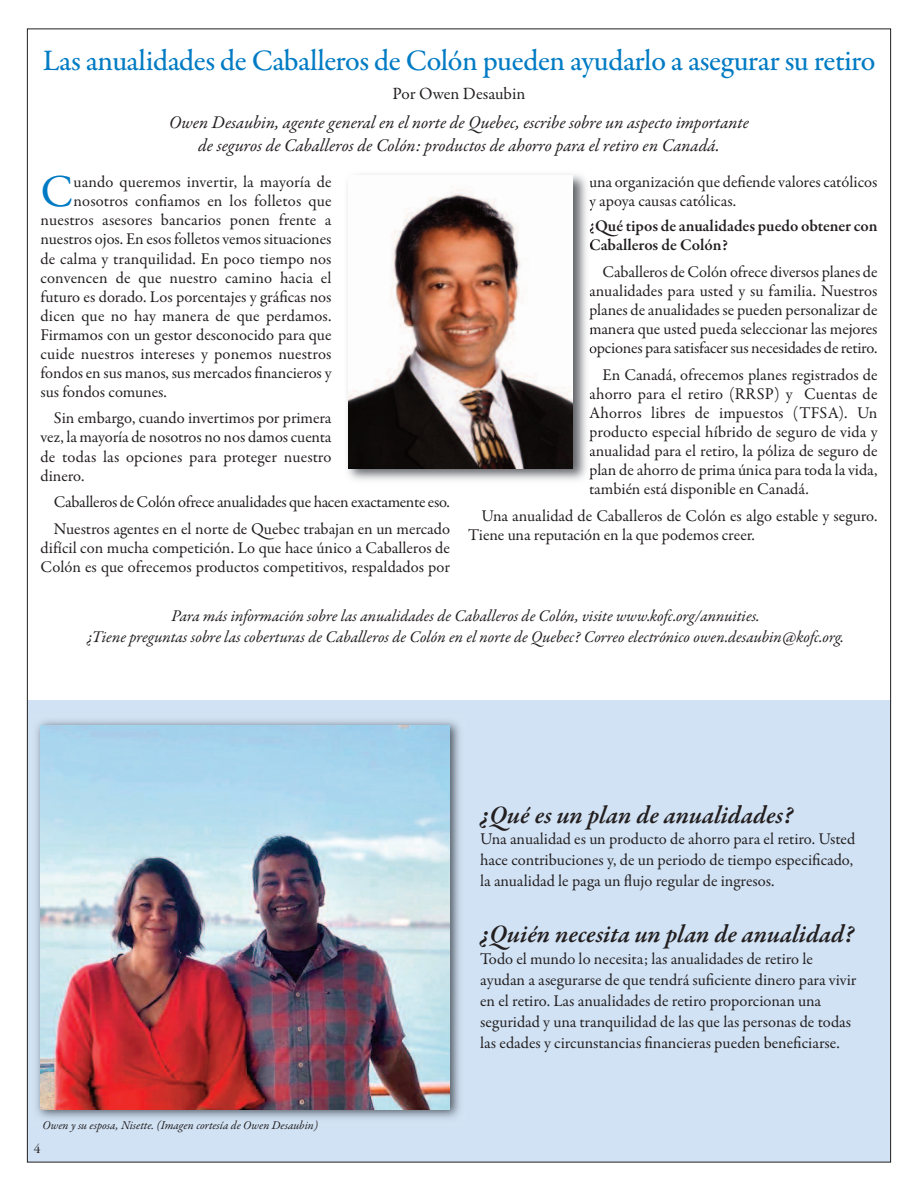
<style>
.page{position:relative;width:918px;height:1188px;background:#fff}
.page>*{position:absolute;margin:0;border:0;box-sizing:border-box;transform-origin:0 0}
.t1{font:46.2px "Garamond Premr Pro";color:#007bc3}
.t2{font:500 30px "Garamond Premr Pro";letter-spacing:-.015em;color:#007bc3}
.t3{font:italic 600 25.5px "Garamond Premr Pro";color:#231f20}
.t4{font:italic 18px/22.5px "Garamond Premr Pro";color:#231f20;text-align:center}
.t5{font:17.25px "Garamond Premr Pro";color:#231f20}
.t6{font:16.5px/19px "Garamond Premr Pro";color:#231f20}
.t7{font:italic 16.5px/21px "Garamond Premr Pro";color:#231f20;text-align:center}
.t8{font:600 16.5px/19px "Garamond Premr Pro";color:#231f20}
.t9{font:13.5px "Garamond Premr Pro";color:#231f20}
.t10{font:italic 12px "Garamond Premr Pro";color:#231f20}
</style>
<div class="page">
<div style="left:27px;top:701px;width:864px;height:461px;background:#d1e2f4"></div>
<img style="left:36px;top:720px;width:424px;height:399px">
<img style="left:40px;top:725px;width:410px;height:384px">
<img style="left:347px;top:174px;width:245px;height:307px">
<svg style="left:590px;top:180px;width:2px;height:8px"></svg>
<svg style="left:589px;top:199px;width:3px;height:12px"></svg>
<svg style="left:590px;top:222px;width:2px;height:29px"></svg>
<svg style="left:590px;top:289px;width:2px;height:7px"></svg>
<svg style="left:589px;top:307px;width:3px;height:12px"></svg>
<svg style="left:590px;top:327px;width:2px;height:7px"></svg>
<svg style="left:590px;top:345px;width:2px;height:9px"></svg>
<svg style="left:590px;top:391px;width:2px;height:8px"></svg>
<svg style="left:589px;top:413px;width:3px;height:5px"></svg>
<svg style="left:589px;top:429px;width:3px;height:12px"></svg>
<svg style="left:590px;top:449px;width:2px;height:7px"></svg>
<svg style="left:589px;top:467px;width:3px;height:12px"></svg>
<img style="left:348px;top:175px;width:225px;height:293px">
<h2 class="t2" style="left:43px;top:49px;width:834px">Las anualidades de Caballeros de Colón pueden ayudarlo a asegurar su retiro</h2>
<p class="t5" style="left:393px;top:86px;width:134px">Por Owen Desaubin</p>
<p class="t4" style="left:169px;top:113px;width:581px">Owen Desaubin, agente general en el norte de Quebec, escribe sobre un aspecto importante de seguros de Caballeros de Colón: productos de ahorro para el retiro en Canadá.</p>
<h1 class="t1" style="left:40px;top:174px;width:35px">C</h1>
<p class="t6" style="left:73px;top:174px;width:260px">uando queremos invertir, la mayoría de</p>
<p class="t6" style="left:73px;top:193px;width:260px">nosotros confiamos en los folletos que</p>
<p class="t6" style="left:40px;top:212px;width:293px">nuestros asesores bancarios ponen frente a</p>
<p class="t6" style="left:40px;top:231px;width:293px">nuestros ojos. En esos folletos vemos situaciones</p>
<p class="t6" style="left:40px;top:250px;width:293px">de calma y tranquilidad. En poco tiempo nos</p>
<p class="t6" style="left:40px;top:269px;width:293px">convencen de que nuestro camino hacia el</p>
<p class="t6" style="left:40px;top:288px;width:293px">futuro es dorado. Los porcentajes y gráficas nos</p>
<p class="t6" style="left:40px;top:307px;width:293px">dicen que no hay manera de que perdamos.</p>
<p class="t6" style="left:40px;top:326px;width:293px">Firmamos con un gestor desconocido para que</p>
<p class="t6" style="left:40px;top:346px;width:293px">cuide nuestros intereses y ponemos nuestros</p>
<p class="t6" style="left:40px;top:365px;width:293px">fondos en sus manos, sus mercados financieros y</p>
<p class="t6" style="left:40px;top:384px;width:128px">sus fondos comunes.</p>
<p class="t6" style="left:40px;top:410px;width:293px;text-align:justify;text-indent:14px">Sin embargo, cuando invertimos por primera vez, la mayoría de nosotros no nos damos cuenta de todas las opciones para proteger nuestro dinero.</p>
<p class="t6" style="left:54px;top:490px;width:398px;line-height:26.5px">Caballeros de Colón ofrece anualidades que hacen exactamente eso.<br>Nuestros agentes en el norte de Quebec trabajan en un mercado</p>
<p class="t6" style="left:40px;top:539px;width:411px">difícil con mucha competición. Lo que hace único a Caballeros de<br>Colón es que ofrecemos productos competitivos, respaldados por</p>
<p class="t6" style="left:589px;top:174px;width:290px">una organización que defiende valores católicos y apoya causas católicas.</p>
<p class="t8" style="left:589px;top:218px;width:290px">¿Qué tipos de anualidades puedo obtener con<br>Caballeros de Colón?</p>
<p class="t6" style="left:589px;top:264px;width:290px;text-align:justify;text-indent:13px">Caballeros de Colón ofrece diversos planes de anualidades para usted y su familia. Nuestros planes de anualidades se pueden personalizar de manera que usted pueda seleccionar las mejores opciones para satisfacer sus necesidades de retiro.</p>
<p class="t6" style="left:589px;top:367px;width:290px;text-align:justify;text-indent:14px">En Canadá, ofrecemos planes registrados de ahorro para el retiro (RRSP) y Cuentas de Ahorros libres de impuestos (TFSA). Un producto especial híbrido de seguro de vida y anualidad para el retiro, la póliza de seguro de plan de ahorro de prima única para toda la vida, también está disponible en Canadá.</p>
<p class="t6" style="left:468px;top:507px;width:411px;text-indent:14px">Una anualidad de Caballeros de Colón es algo estable y seguro.<br>Tiene una reputación en la que podemos creer.</p>
<p class="t7" style="left:87px;top:607px;width:759px">Para más información sobre las anualidades de Caballeros de Colón, visite www.kofc.org/annuities.<br>¿Tiene preguntas sobre las coberturas de Caballeros de Colón en el norte de Quebec? Correo electrónico owen.desaubin@kofc.org.</p>
<p class="t10" style="left:42px;top:1120px;width:277px">Owen y su esposa, Nisette. (Imagen cortesía de Owen Desaubin)</p>
<p class="t9" style="left:34px;top:1143px;width:8px">4</p>
<h3 class="t3" style="left:480px;top:805px;width:315px">¿Qué es un plan de anualidades?</h3>
<p class="t6" style="left:480px;top:830px;width:377px;line-height:21px">Una anualidad es un producto de ahorro para el retiro. Usted hace contribuciones y, de un periodo de tiempo especificado, la anualidad le paga un flujo regular de ingresos.</p>
<h3 class="t3" style="left:480px;top:924px;width:375px">¿Quién necesita un plan de anualidad?</h3>
<p class="t6" style="left:480px;top:950px;width:378px;line-height:21px">Todo el mundo lo necesita; las anualidades de retiro le ayudan a asegurarse de que tendrá suficiente dinero para vivir en el retiro. Las anualidades de retiro proporcionan una seguridad y una tranquilidad de las que las personas de todas las edades y circunstancias financieras pueden beneficiarse.</p>
</div>
